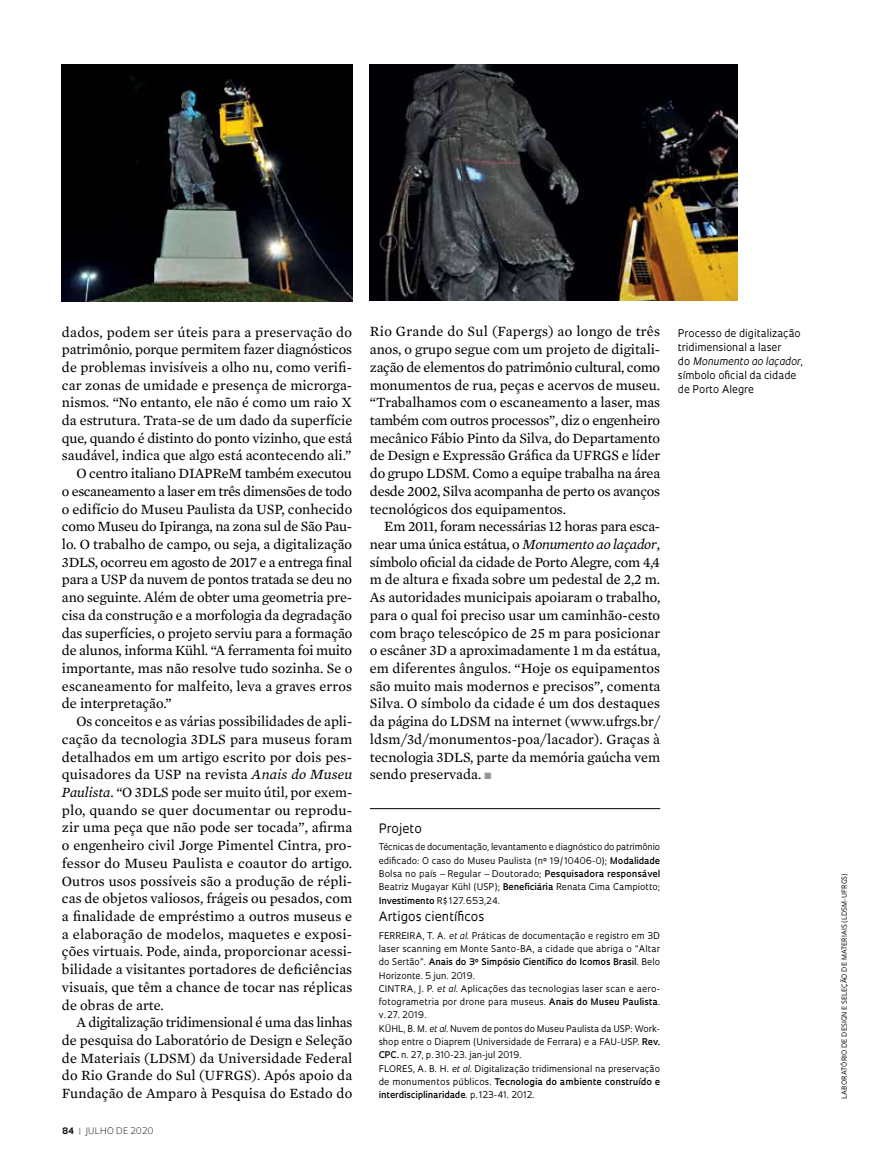
<style>
.page{position:relative;width:885px;height:1169px;background:#fff}
.page>*{position:absolute;margin:0;border:0;box-sizing:border-box;transform-origin:0 0}
.t1{font:14.4px/17.7px "Mercury Text G2";color:#000;text-align:justify}
.t2{font:14.4px "Mercury Text G2";letter-spacing:-.02em;color:#000}
.t3{font:14.4px "Mercury Text G2";letter-spacing:-.025em;color:#000}
.t4{font:14.4px "Mercury Text G2";letter-spacing:.02em;color:#000}
.t5{font:12.6px "Oculum";color:#000}
.t6{font:10.35px/14.1px "Oculum";color:#000}
.t7{font:9px/13.2px "Oculum";color:#000;text-align:justify}
.t8{font:300 8.7px "Oculum";letter-spacing:.01em;color:#000}
.t9{font:6.75px "Oculum";letter-spacing:.015em;color:#000}
.s1{font-style:italic}
.s2{font-weight:700}
.s3{font-weight:700;color:#939598}
.s4{color:#939598}
.s5{font-weight:600}
</style>
<div class="page">
<img style="left:62px;top:64px;width:290px;height:237px">
<img style="left:370px;top:64px;width:367px;height:237px">
<hr style="left:370px;top:808px;width:290px;height:1px;background:#000">
<p class="t4" style="left:62px;top:321px;width:292px">dados, podem ser úteis para a preservação do</p>
<p class="t1" style="left:62px;top:340px;width:292px">patrimônio, porque permitem fazer diagnósticos</p>
<p class="t1" style="left:62px;top:357px;width:292px">de problemas invisíveis a olho nu, como verifi-</p>
<p class="t1" style="left:62px;top:375px;width:292px">car zonas de umidade e presença de microrga-</p>
<p class="t1" style="left:62px;top:393px;width:292px">nismos. “No entanto, ele não é como um raio X</p>
<p class="t1" style="left:62px;top:411px;width:292px">da estrutura. Trata-se de um dado da superfície</p>
<p class="t1" style="left:62px;top:428px;width:292px">que, quando é distinto do ponto vizinho, que está</p>
<p class="t1" style="left:62px;top:446px;width:291px">saudável, indica que algo está acontecendo ali.”</p>
<p class="t1" style="left:76px;top:464px;width:277px">O centro italiano DIAPReM também executou</p>
<p class="t3" style="left:62px;top:481px;width:292px">o escaneamento a laser em três dimensões de todo</p>
<p class="t1" style="left:62px;top:499px;width:292px">o edifício do Museu Paulista da USP, conhecido</p>
<p class="t2" style="left:62px;top:516px;width:292px">como Museu do Ipiranga, na zona sul de São Pau-</p>
<p class="t1" style="left:62px;top:534px;width:292px">lo. O trabalho de campo, ou seja, a digitalização</p>
<p class="t2" style="left:62px;top:551px;width:292px">3DLS, ocorreu em agosto de 2017 e a entrega final</p>
<p class="t1" style="left:62px;top:570px;width:292px">para a USP da nuvem de pontos tratada se deu no</p>
<p class="t1" style="left:62px;top:588px;width:292px">ano seguinte. Além de obter uma geometria pre-</p>
<p class="t1" style="left:62px;top:605px;width:292px">cisa da construção e a morfologia da degradação</p>
<p class="t1" style="left:62px;top:623px;width:292px">das superfícies, o projeto serviu para a formação</p>
<p class="t1" style="left:62px;top:641px;width:292px">de alunos, informa Kühl. “A ferramenta foi muito</p>
<p class="t1" style="left:62px;top:658px;width:292px">importante, mas não resolve tudo sozinha. Se o</p>
<p class="t1" style="left:62px;top:676px;width:292px">escaneamento for malfeito, leva a graves erros</p>
<p class="t1" style="left:62px;top:694px;width:111px">de interpretação.”</p>
<p class="t1" style="left:76px;top:711px;width:277px">Os conceitos e as várias possibilidades de apli-</p>
<p class="t1" style="left:62px;top:729px;width:292px">cação da tecnologia 3DLS para museus foram</p>
<p class="t1" style="left:62px;top:747px;width:292px">detalhados em um artigo escrito por dois pes-</p>
<p class="t1" style="left:62px;top:765px;width:292px">quisadores da USP na revista <span class="s1">Anais do Museu</span></p>
<p class="t1" style="left:62px;top:782px;width:292px"><span class="s1">Paulista</span>. “O 3DLS pode ser muito útil, por exem-</p>
<p class="t1" style="left:62px;top:800px;width:292px">plo, quando se quer documentar ou reprodu-</p>
<p class="t1" style="left:62px;top:818px;width:292px">zir uma peça que não pode ser tocada”, afirma</p>
<p class="t1" style="left:62px;top:835px;width:292px">o engenheiro civil Jorge Pimentel Cintra, pro-</p>
<p class="t1" style="left:62px;top:853px;width:292px">fessor do Museu Paulista e coautor do artigo.</p>
<p class="t1" style="left:62px;top:871px;width:292px">Outros usos possíveis são a produção de répli-</p>
<p class="t1" style="left:62px;top:889px;width:292px">cas de objetos valiosos, frágeis ou pesados, com</p>
<p class="t1" style="left:62px;top:906px;width:292px">a finalidade de empréstimo a outros museus e</p>
<p class="t1" style="left:62px;top:924px;width:292px">a elaboração de modelos, maquetes e exposi-</p>
<p class="t1" style="left:62px;top:942px;width:292px">ções virtuais. Pode, ainda, proporcionar acessi-</p>
<p class="t1" style="left:62px;top:959px;width:292px">bilidade a visitantes portadores de deficiências</p>
<p class="t1" style="left:62px;top:977px;width:292px">visuais, que têm a chance de tocar nas réplicas</p>
<p class="t1" style="left:62px;top:995px;width:104px">de obras de arte.</p>
<p class="t2" style="left:76px;top:1012px;width:278px">A digitalização tridimensional é uma das linhas</p>
<p class="t1" style="left:62px;top:1030px;width:292px">de pesquisa do Laboratório de Design e Seleção</p>
<p class="t1" style="left:62px;top:1048px;width:292px">de Materiais (LDSM) da Universidade Federal</p>
<p class="t1" style="left:62px;top:1066px;width:292px">do Rio Grande do Sul (UFRGS). Após apoio da</p>
<p class="t1" style="left:62px;top:1083px;width:292px">Fundação de Amparo à Pesquisa do Estado do</p>
<p class="t8" style="left:62px;top:1124px;width:93px"><span class="s2">84</span> <span class="s3">|</span> JULHO DE 2020</p>
<p class="t1" style="left:370px;top:322px;width:292px">Rio Grande do Sul (Fapergs) ao longo de três anos, o grupo segue com um projeto de digitali&shy;zação de elementos do patrimônio cultural, como monumentos de rua, peças e acervos de museu. “Trabalhamos com o escaneamento a laser, mas também com outros processos”, diz o engenheiro mecânico Fábio Pinto da Silva, do Departamento de Design e Expressão Gráfica da UFRGS e líder do grupo LDSM. Como a equipe trabalha na área desde 2002, Silva acompanha de perto os avanços tecnológicos dos equipamentos.</p>
<p class="t1" style="left:370px;top:517px;width:292px;text-indent:14px">Em 2011, foram necessárias 12 horas para esca&shy;near uma única estátua, o <span class="s1">Monumento ao laçador</span>, símbolo oficial da cidade de Porto Alegre, com 4,4 m de altura e fixada sobre um pedestal de 2,2 m.<br>As autoridades municipais apoiaram o trabalho, para o qual foi preciso usar um caminhão-cesto com braço telescópico de 25 m para posicionar o escâner 3D a aproximadamente 1 m da estátua, em diferentes ângulos. “Hoje os equipamentos são muito mais modernos e precisos”, comenta Silva. O símbolo da cidade é um dos destaques da página do LDSM na internet (www.ufrgs.br/ ldsm/3d/monumentos-poa/lacador). Graças à tecnologia 3DLS, parte da memória gaúcha vem sendo preservada. <span class="s4">■</span></p>
<p class="t5" style="left:379px;top:820px;width:45px">Projeto</p>
<p class="t7" style="left:379px;top:840px;width:283px">Técnicas de documentação, levantamento e diagnóstico do patrimônio edificado: O caso do Museu Paulista (nº 19/10406-0); <span class="s5">Modalidade </span>Bolsa no país – Regular – Doutorado; <span class="s5">Pesquisadora responsável </span>Beatriz Mugayar Kühl (USP); <span class="s5">Beneficiária</span> Renata Cima Campiotto; <span class="s5">Investimento</span> R$127.653,24.</p>
<p class="t5" style="left:379px;top:908px;width:107px">Artigos científicos</p>
<p class="t7" style="left:379px;top:928px;width:283px;text-align:left">FERREIRA, T. A. <span class="s1">et al.</span> Práticas de documentação e registro em 3D laser scanning em Monte Santo-BA, a cidade que abriga o “Altar do Sertão”. <span class="s5">Anais do 3º Simpósio Científico do Icomos Brasil</span>. Belo Horizonte. 5 jun. 2019.<br>CINTRA, J. P. <span class="s1">et al.</span> Aplicações das tecnologias laser scan e aero&shy;fotogrametria por drone para museus. <span class="s5">Anais do Museu Paulista</span>. v.27. 2019.<br>KÜHL, B. M. <span class="s1">et al.</span> Nuvem de pontos do Museu Paulista da USP: Work&shy;shop entre o Diaprem (Universidade de Ferrara) e a FAU-USP. <span class="s5">Rev.<br>CPC.</span> n. 27, p.310-23. jan-jul 2019.<br>FLORES, A. B. H. <span class="s1">et al.</span> Digitalização tridimensional na preservação de monumentos públicos. <span class="s5">Tecnologia do ambiente construído e interdisciplinaridade</span>. p. 123-41. 2012.</p>
<p class="t6" style="left:678px;top:325px;width:126px">Processo de digitalização tridimensional a laser<br>do <span class="s1">Monumento ao laçador</span>, símbolo oficial da cidade de Porto Alegre</p>
<p class="t9" style="left:840px;top:1098px;width:227px;rotate:-90deg">LABORATÓRIO DE DESIGN E SELEÇÃO DE MATERIAIS (LDSM-UFRGS)</p>
</div>
